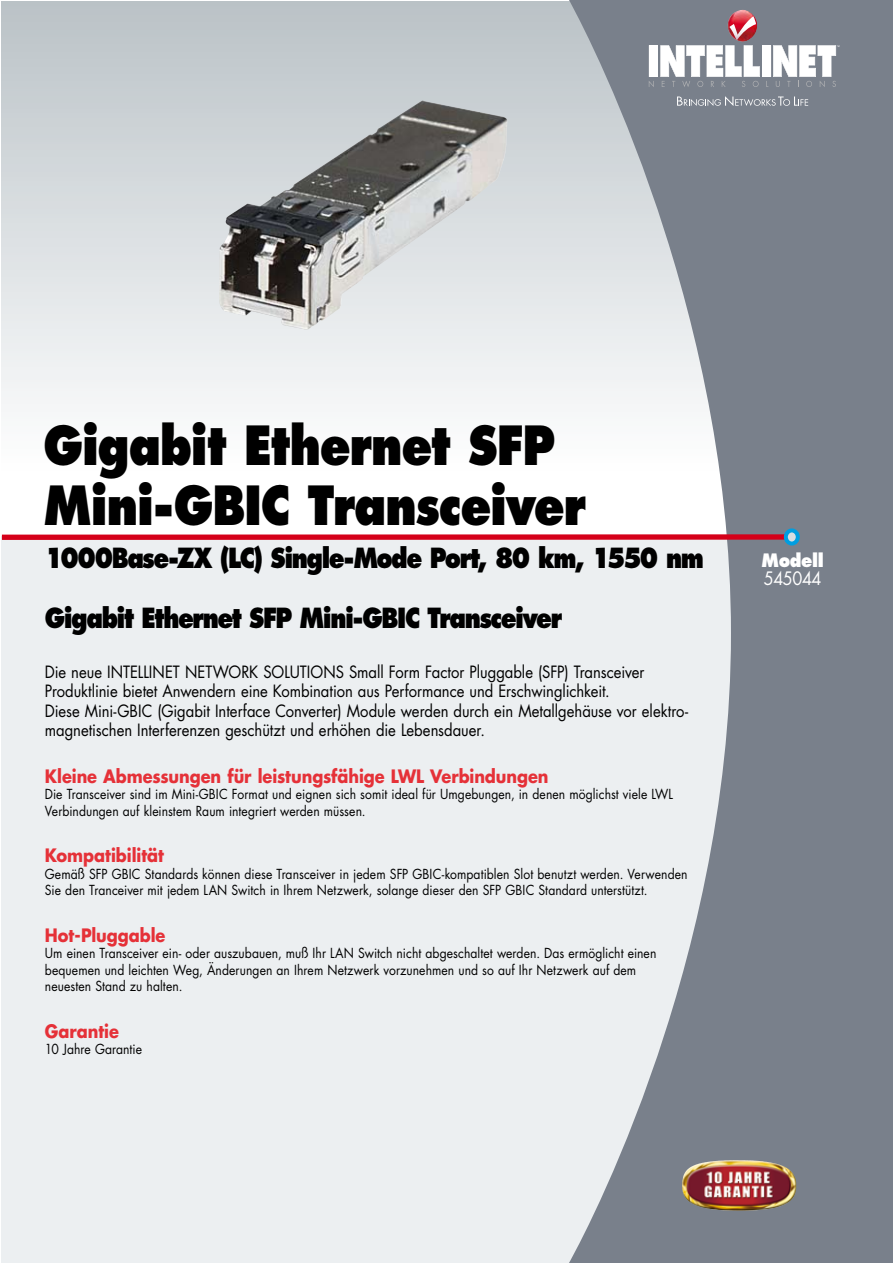
<style>
.page{position:relative;width:893px;height:1263px;background:#fff}
.page>*{position:absolute;margin:0;border:0;box-sizing:border-box;transform-origin:0 0}
.t1{font:800 52.5px/60px "Futura Std";letter-spacing:-.03em;color:#000;scale:.85 1}
.t2{font:800 27px "Futura Std";letter-spacing:-.065em;color:#000;scale:.85 1}
.t3{font:700 18px "Futura Std";letter-spacing:-.005em;color:#e53138;scale:.9 1}
.t4{font:800 18px "Futura Std";color:#fff;scale:.9 1}
.t5{font:18px "Futura Std";letter-spacing:-.025em;color:#fff;scale:.9 1}
.t6{font:16.5px/19.5px "Futura Std";color:#000;scale:.9 1}
.t7{font:13.5px/16.5px "Futura Std";letter-spacing:.005em;color:#000;scale:.9 1}
</style>
<div class="page">
<div style="left:2px;top:1px;width:733px;height:471px;background:linear-gradient(to bottom,#bac2c7,#feffff)"></div>
<div style="left:2px;top:537px;width:729px;height:726px;background:#eceff1"></div>
<svg style="left:569px;top:0;width:324px;height:1263px;fill:#79808b"></svg>
<div style="left:2px;top:534px;width:785px;height:6px;background:#d50019"></div>
<div style="left:786px;top:530px;width:12px;height:14px;background:#d8dee1;border-radius:50%"></div>
<div style="left:784px;top:528px;width:16px;height:17px;border:4px solid #009ee0;border-radius:50%"></div>
<img style="left:726px;top:10px;width:33px;height:6px">
<svg style="left:649px;top:16px;width:191px;height:71px"></svg>
<svg style="left:677px;top:96px;width:131px;height:10px"></svg>
<img style="left:763px;top:1166px;width:33px;height:43px">
<img style="left:218px;top:100px;width:290px;height:231px">
<h1 class="t1" style="left:43px;top:415px;width:640px">Gigabit Ethernet SFP<br>Mini-GBIC Transceiver</h1>
<h2 class="t2" style="left:45px;top:541px;width:777px">1000Base-ZX (LC) Single-Mode Port, 80 km, 1550 nm</h2>
<h2 class="t2" style="left:45px;top:601px;width:610px">Gigabit Ethernet SFP Mini-GBIC Transceiver</h2>
<p class="t6" style="left:45px;top:662px;width:716px">Die neue INTELLINET NETWORK SOLUTIONS Small Form Factor Pluggable (SFP) Transceiver Produktlinie bietet Anwendern eine Kombination aus Performance und Erschwinglichkeit.<br>Diese Mini-GBIC (Gigabit Interface Converter) Module werden durch ein Metallgehäuse vor elektro&shy;magnetischen Interferenzen geschützt und erhöhen die Lebensdauer.</p>
<h3 class="t3" style="left:45px;top:764px;width:561px">Kleine Abmessungen für leistungsfähige LWL Verbindungen</h3>
<p class="t7" style="left:45px;top:786px;width:699px">Die Transceiver sind im Mini-GBIC Format und eignen sich somit ideal für Umgebungen, in denen möglichst viele LWL<br>Verbindungen auf kleinstem Raum integriert werden müssen.</p>
<h3 class="t3" style="left:45px;top:844px;width:134px">Kompatibilität</h3>
<p class="t7" style="left:45px;top:866px;width:716px">Gemäß SFP GBIC Standards können diese Transceiver in jedem SFP GBIC-kompatiblen Slot benutzt werden. Verwenden<br>Sie den Tranceiver mit jedem LAN Switch in Ihrem Netzwerk, solange dieser den SFP GBIC Standard unterstützt.</p>
<h3 class="t3" style="left:45px;top:923px;width:136px">Hot-Pluggable</h3>
<p class="t7" style="left:45px;top:945px;width:681px">Um einen Transceiver ein- oder auszubauen, muß Ihr LAN Switch nicht abgeschaltet werden. Das ermöglicht einen bequemen und leichten Weg, Änderungen an Ihrem Netzwerk vorzunehmen und so auf Ihr Netzwerk auf dem neuesten Stand zu halten.</p>
<h3 class="t3" style="left:45px;top:1019px;width:84px">Garantie</h3>
<p class="t7" style="left:45px;top:1041px;width:110px">10 Jahre Garantie</p>
<h3 class="t4" style="left:762px;top:549px;width:71px">Modell</h3>
<h3 class="t5" style="left:764px;top:567px;width:66px">545044</h3>
</div>
